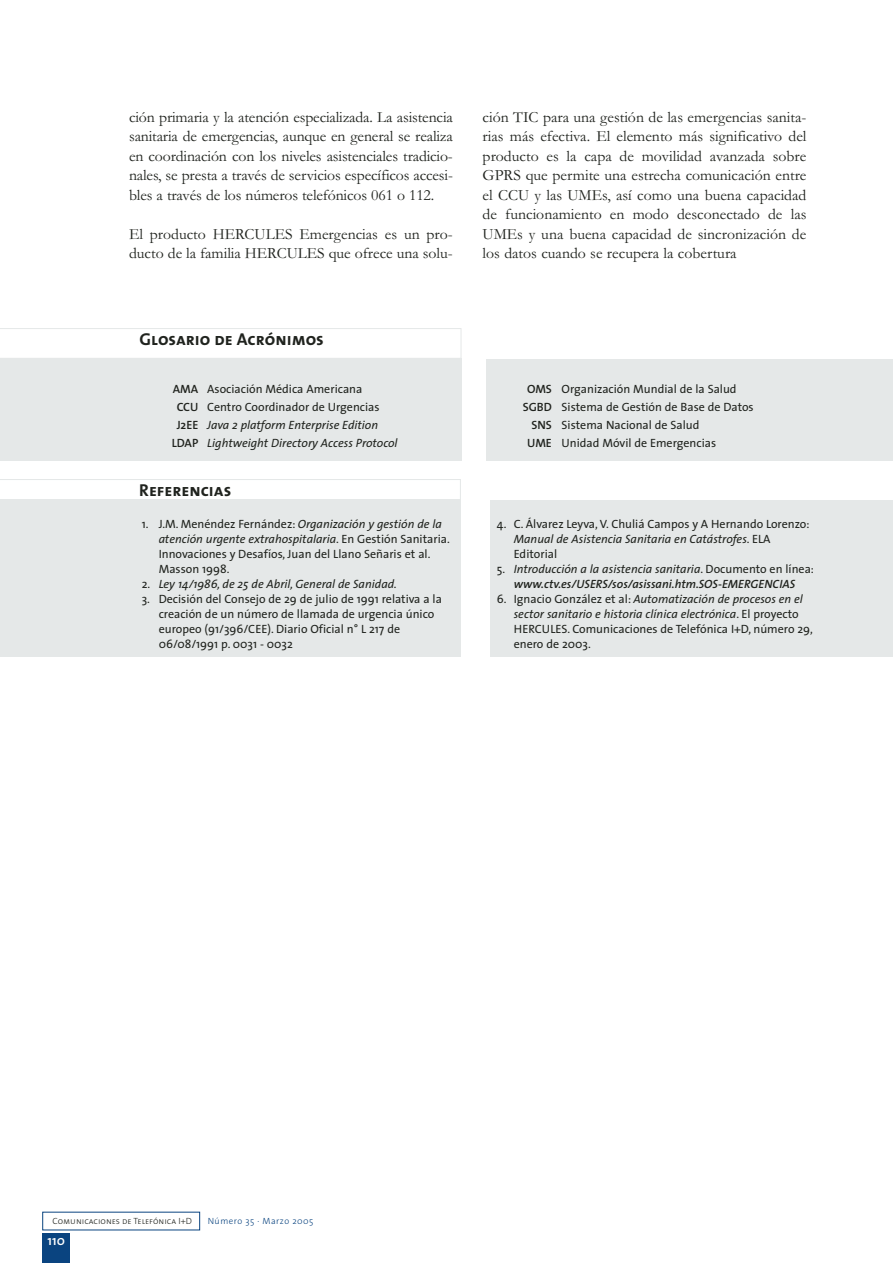
<style>
.page{position:relative;width:893px;height:1263px;background:#fff}
.page>*{position:absolute;margin:0;border:0;box-sizing:border-box;transform-origin:0 0}
.t1{font:17.25px "The Sans Bold Caps";color:#20231e}
.t2{font:15.75px/19.5px "Garamond";color:#20231e;text-align:justify}
.t3{font:600 13.5px "The Sans";color:#fff}
.t4{font:12px/15px "The Sans";color:#20231e}
.t5{font:italic 12px/18px "The Sans";color:#20231e}
.t6{font:italic 600 12px/15px "The Sans";color:#20231e;text-align:center}
.t7{font:600 12px/18px "The Sans";color:#20231e;text-align:center}
.t8{font:9px "The Sans Light Caps";color:#20231e}
.t9{font:300 9px "The Sans";letter-spacing:.055em;color:#0a4480}
.s1{font-style:italic}
.s2{font-style:normal}
.s3{font-weight:400;font-style:normal}
.s4{font-weight:400}
</style>
<div class="page">
<div style="left:43px;top:1233px;width:27px;height:30px;background:#0a4480"></div>
<div style="left:0;top:500px;width:461px;height:157px;background:#e5e8e8"></div>
<svg style="left:0;top:479px;width:461px;height:21px"></svg>
<div style="left:491px;top:500px;width:402px;height:156px;background:#e5e8e8"></div>
<div style="left:0;top:359px;width:461px;height:102px;background:#e5e8e8"></div>
<div style="left:486px;top:359px;width:407px;height:102px;background:#e5e8e8"></div>
<svg style="left:0;top:328px;width:461px;height:31px"></svg>
<p class="t2" style="left:129px;top:109px;width:325px">ción primaria y la atención especializada. La asistencia sanitaria de emergencias, aunque en general se realiza en coordinación con los niveles asistenciales tradicio&shy;nales, se presta a través de servicios específicos accesi&shy;bles a través de los números telefónicos 061 o 112.</p>
<h2 class="t2" style="left:129px;top:226px;width:325px">El producto HERCULES Emergencias es un pro&shy;ducto de la familia HERCULES que ofrece una solu-</h2>
<h1 class="t1" style="left:140px;top:329px;width:186px">Glosario de Acrónimos</h1>
<p class="t7" style="left:172px;top:381px;width:28px">AMA<br>CCU<br>J2EE<br>LDAP</p>
<p class="t4" style="left:207px;top:381px;width:174px;line-height:18px">Asociación Médica Americana<br>Centro Coordinador de Urgencias</p>
<p class="t5" style="left:207px;top:417px;width:192px">Java 2 platform Enterprise Edition<br>Lightweight Directory Access Protocol</p>
<h1 class="t1" style="left:139px;top:479px;width:94px">Referencias</h1>
<p class="t4" style="left:159px;top:517px;width:293px;text-indent:-17px">1. J.M. Menéndez Fernández: <span class="s1">Organización y gestión de la atención urgente extrahospitalaria</span>. En Gestión Sanitaria.<br>Innovaciones y Desafíos, Juan del Llano Señaris et al.<br>Masson 1998.</p>
<p class="t5" style="left:142px;top:576px;width:257px"><span class="s2">2.</span> Ley 14/1986, de 25 de Abril, General de Sanidad.</p>
<p class="t4" style="left:159px;top:592px;width:285px;text-indent:-17px">3. Decisión del Consejo de 29 de julio de 1991 relativa a la creación de un número de llamada de urgencia único europeo (91/396/CEE). Diario Oficial n° L 217 de 06/08/1991 p. 0031 - 0032</p>
<p class="t2" style="left:483px;top:109px;width:325px">ción TIC para una gestión de las emergencias sanita&shy;rias más efectiva. El elemento más significativo del producto es la capa de movilidad avanzada sobre GPRS que permite una estrecha comunicación entre el CCU y las UMEs, así como una buena capacidad de funcionamiento en modo desconectado de las UMEs y una buena capacidad de sincronización de los datos cuando se recupera la cobertura</p>
<p class="t7" style="left:523px;top:381px;width:31px;text-align:right">OMS<br>SGBD<br>SNS<br>UME</p>
<p class="t4" style="left:562px;top:381px;width:194px;line-height:18px">Organización Mundial de la Salud<br>Sistema de Gestión de Base de Datos<br>Sistema Nacional de Salud<br>Unidad Móvil de Emergencias</p>
<p class="t4" style="left:514px;top:517px;width:297px;text-indent:-17px">4. C. Álvarez Leyva, V. Chuliá Campos y A Hernando Lorenzo:<br><span class="s1">Manual de Asistencia Sanitaria en Catástrofes</span>. ELA<br>Editorial</p>
<p class="t6" style="left:497px;top:562px;width:319px"><span class="s3">5.</span> <span class="s4">Introducción a la asistencia sanitaria</span><span class="s3">. Documento en línea: </span>www.ctv.es/USERS/sos/asissani.htm.SOS-EMERGENCIAS</p>
<p class="t4" style="left:514px;top:592px;width:301px;text-indent:-17px">6. Ignacio González et al: <span class="s1">Automatización de procesos en el sector sanitario e historia clínica electrónica</span>. El proyecto HERCULES. Comunicaciones de Telefónica I+D, número 29, enero de 2003.</p>
<p class="t8" style="left:53px;top:1215px;width:141px">Comunicaciones de Telefónica I+D</p>
<p class="t9" style="left:208px;top:1217px;width:107px">Número 35 · Marzo 2005</p>
<p class="t3" style="left:48px;top:1234px;width:19px">110</p>
</div>
